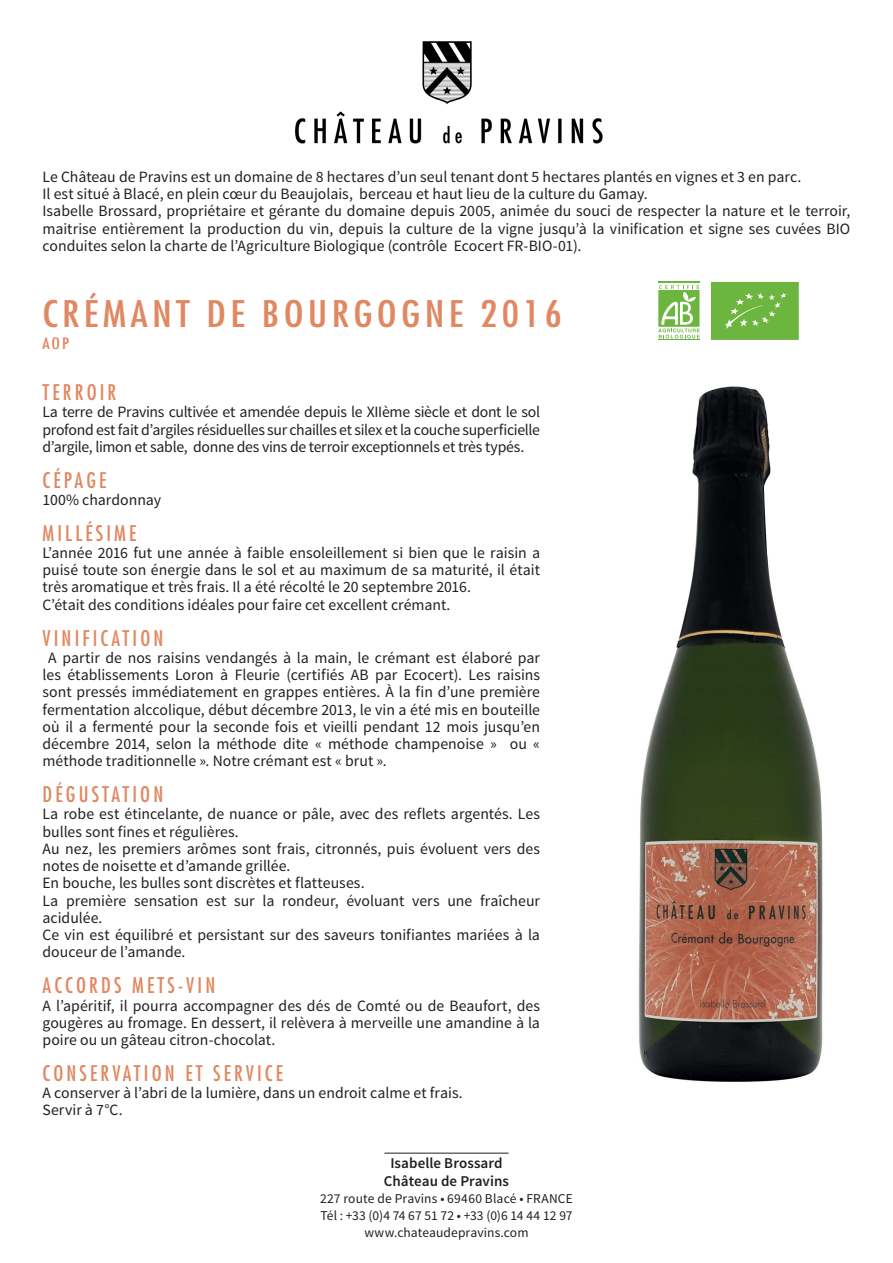
<style>
.page{position:relative;width:893px;height:1263px;background:#fff}
.page>*{position:absolute;margin:0;border:0;box-sizing:border-box;transform-origin:0 0}
.t1{font:condensed 35.7px "Futura Std";letter-spacing:.1em;color:#e08861;scale:1.18 1}
.t2{font:condensed 21px "Futura Std";letter-spacing:.15em;color:#e08861}
.t3{font:15.75px/17.2px "Source Sans Pro";color:#231f20}
.t4{font:500 condensed 15.3px "Futura";color:#e08861;scale:1.18 1}
.t5{font:600 15px/17.2px "Source Sans Pro";letter-spacing:.005em;color:#231f20;text-align:center}
.t6{font:13.5px/17.2px "Source Sans Pro";letter-spacing:.01em;color:#231f20;text-align:center}
</style>
<div class="page">
<hr style="left:384px;top:1153px;width:125px;height:1px;background:#231f20">
<img style="left:295px;top:41px;width:308px;height:103px">
<img style="left:638px;top:386px;width:185px;height:696px">
<hr style="left:658px;top:282px;width:41px;height:1px;background:#6cb640">
<hr style="left:658px;top:339px;width:42px;height:1px;background:#6cb640">
<svg style="left:658px;top:284px;width:42px;height:55px"></svg>
<svg style="left:711px;top:282px;width:88px;height:58px;background:#73b949"></svg>
<p class="t3" style="left:43px;top:168px;width:809px">Le Château de Pravins est un domaine de 8 hectares d’un seul tenant dont 5 hectares plantés en vignes et 3 en parc.<br>Il est situé à Blacé, en plein cœur du Beaujolais, berceau et haut lieu de la culture du Gamay.<br>Isabelle Brossard, propriétaire et gérante du domaine depuis 2005, animée du souci de respecter la nature et le terroir, maitrise entièrement la production du vin, depuis la culture de la vigne jusqu’à la vinification et signe ses cuvées BIO conduites selon la charte de l’Agriculture Biologique (contrôle Ecocert FR-BIO-01).</p>
<h1 class="t1" style="left:43px;top:292px;width:442px">CRÉMANT DE BOURGOGNE 2016</h1>
<p class="t4" style="left:43px;top:334px;width:24px">AOP</p>
<h2 class="t2" style="left:43px;top:380px;width:75px">TERROIR</h2>
<p class="t3" style="left:43px;top:404px;width:499px;text-align:justify">La terre de Pravins cultivée et amendée depuis le XIIème siècle et dont le sol profond est fait d’argiles résiduelles sur chailles et silex et la couche superficielle d’argile, limon et sable, donne des vins de terroir exceptionnels et très typés.</p>
<h2 class="t2" style="left:43px;top:467px;width:65px">CÉPAGE</h2>
<p class="t3" style="left:43px;top:491px;width:120px">100% chardonnay</p>
<h2 class="t2" style="left:43px;top:520px;width:95px">MILLÉSIME</h2>
<p class="t3" style="left:43px;top:544px;width:499px">L’année 2016 fut une année à faible ensoleillement si bien que le raisin a puisé toute son énergie dans le sol et au maximum de sa maturité, il était très aromatique et très frais. Il a été récolté le 20 septembre 2016.<br>C’était des conditions idéales pour faire cet excellent crémant.</p>
<h2 class="t2" style="left:43px;top:625px;width:122px">VINIFICATION</h2>
<p class="t3" style="left:43px;top:649px;width:499px;text-align:justify;text-indent:6px">A partir de nos raisins vendangés à la main, le crémant est élaboré par les établissements Loron à Fleurie (certifiés AB par Ecocert). Les raisins sont pressés immédiatement en grappes entières. À la fin d’une première fermentation alccolique, début décembre 2013, le vin a été mis en bouteille où il a fermenté pour la seconde fois et vieilli pendant 12 mois jusqu’en décembre 2014, selon la méthode dite « méthode champenoise » ou « méthode traditionnelle ». Notre crémant est « brut ».</p>
<h2 class="t2" style="left:43px;top:782px;width:122px">DÉGUSTATION</h2>
<p class="t3" style="left:43px;top:806px;width:499px">La robe est étincelante, de nuance or pâle, avec des reflets argentés. Les bulles sont fines et régulières.<br>Au nez, les premiers arômes sont frais, citronnés, puis évoluent vers des notes de noisette et d’amande grillée.<br>En bouche, les bulles sont discrètes et flatteuses.<br>La première sensation est sur la rondeur, évoluant vers une fraîcheur acidulée.<br>Ce vin est équilibré et persistant sur des saveurs tonifiantes mariées à la douceur de l’amande.</p>
<h2 class="t2" style="left:43px;top:973px;width:174px">ACCORDS METS-VIN</h2>
<p class="t3" style="left:43px;top:997px;width:499px;text-align:justify">A l’apéritif, il pourra accompagner des dés de Comté ou de Beaufort, des gougères au fromage. En dessert, il relèvera à merveille une amandine à la poire ou un gâteau citron-chocolat.</p>
<h2 class="t2" style="left:43px;top:1060px;width:242px">CONSERVATION ET SERVICE</h2>
<p class="t3" style="left:43px;top:1084px;width:422px">A conserver à l’abri de la lumière, dans un endroit calme et frais.<br>Servir à 7°C.</p>
<p class="t5" style="left:384px;top:1155px;width:127px">Isabelle Brossard<br>Château de Pravins</p>
<p class="t6" style="left:320px;top:1190px;width:254px">227 route de Pravins • 69460 Blacé • FRANCE<br>Tél : +33 (0)4 74 67 51 72 • +33 (0)6 14 44 12 97 www.chateaudepravins.com</p>
</div>
